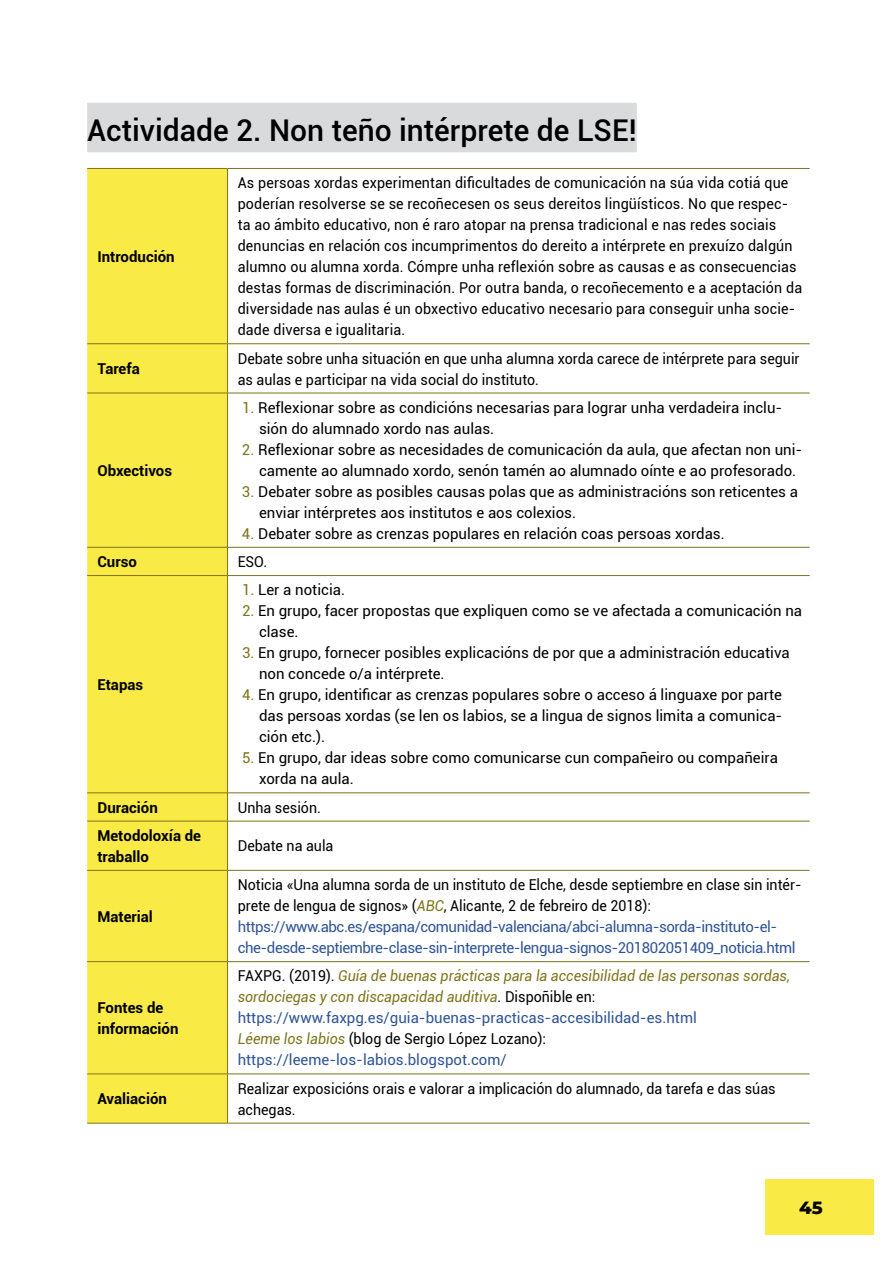
<style>
.page{position:relative;width:893px;height:1263px;background:#fff}
.page>*{position:absolute;margin:0;border:0;box-sizing:border-box;transform-origin:0 0}
.t1{font:500 30px "Roboto";color:#000}
.t2{font:800 18px "Montserrat";color:#000}
.t3{font:15px/21px "Roboto";color:#000}
.t4{font:15px/21px "Roboto";color:#000;scale:.95 1}
.t5{font:15px/21px "Roboto";letter-spacing:-.03em;color:#2f5496}
.t6{font:italic 15px/21px "Roboto";color:#7e751d;scale:.95 1}
.t7{font:700 15px/21px "Roboto";color:#000}
.s1{color:#7e751d}
.s2{color:#000}
.s3{font-style:italic;color:#7e751d}
.s4{font-style:normal;color:#000}
.s5{font-style:normal;color:#2f5496}
</style>
<div class="page">
<div style="left:765px;top:1179px;width:109px;height:56px;background:#faea46"></div>
<div style="left:87px;top:103px;width:550px;height:49px;background:#d9dadb"></div>
<div style="left:87px;top:169px;width:140px;height:954px;background:#faea46"></div>
<hr style="left:227px;top:168px;width:583px;height:1px;background:#7e751d">
<hr style="left:227px;top:343px;width:583px;height:1px;background:#7e751d">
<hr style="left:227px;top:393px;width:583px;height:1px;background:#7e751d">
<hr style="left:227px;top:547px;width:583px;height:1px;background:#7e751d">
<hr style="left:227px;top:575px;width:583px;height:1px;background:#7e751d">
<hr style="left:227px;top:792px;width:583px;height:1px;background:#7e751d">
<hr style="left:227px;top:821px;width:583px;height:1px;background:#7e751d">
<hr style="left:227px;top:870px;width:583px;height:1px;background:#7e751d">
<hr style="left:227px;top:961px;width:583px;height:1px;background:#7e751d">
<hr style="left:227px;top:1074px;width:583px;height:1px;background:#7e751d">
<hr style="left:227px;top:1123px;width:583px;height:1px;background:#7e751d">
<hr style="left:87px;top:168px;width:140px;height:1px;background:#7e751d">
<hr style="left:227px;top:169px;width:1px;height:175px;background:#7e751d">
<hr style="left:227px;top:344px;width:1px;height:49px;background:#7e751d">
<hr style="left:227px;top:393px;width:1px;height:154px;background:#7e751d">
<svg style="left:227px;top:547px;width:1px;height:28px"></svg>
<hr style="left:227px;top:576px;width:1px;height:217px;background:#7e751d">
<svg style="left:227px;top:793px;width:1px;height:28px"></svg>
<hr style="left:227px;top:821px;width:1px;height:49px;background:#7e751d">
<hr style="left:227px;top:870px;width:1px;height:91px;background:#7e751d">
<hr style="left:227px;top:962px;width:1px;height:112px;background:#7e751d">
<hr style="left:227px;top:1074px;width:1px;height:49px;background:#7e751d">
<hr style="left:87px;top:1123px;width:140px;height:1px;background:#7e751d">
<hr style="left:87px;top:343px;width:140px;height:1px;background:#7e751d">
<hr style="left:87px;top:393px;width:140px;height:1px;background:#7e751d">
<hr style="left:87px;top:547px;width:140px;height:1px;background:#7e751d">
<hr style="left:87px;top:575px;width:140px;height:1px;background:#7e751d">
<hr style="left:87px;top:792px;width:140px;height:1px;background:#7e751d">
<hr style="left:87px;top:821px;width:140px;height:1px;background:#7e751d">
<hr style="left:87px;top:870px;width:140px;height:1px;background:#7e751d">
<hr style="left:87px;top:961px;width:140px;height:1px;background:#7e751d">
<hr style="left:87px;top:1074px;width:140px;height:1px;background:#7e751d">
<h1 class="t1" style="left:87px;top:109px;width:551px">Actividade 2. Non teño intérprete de LSE!</h1>
<p class="t7" style="left:97px;top:245px;width:79px">Introdución</p>
<p class="t4" style="left:238px;top:172px;width:596px">As persoas xordas experimentan dificultades de comunicación na súa vida cotiá que poderían resolverse se se recoñecesen os seus dereitos lingüísticos. No que respec&shy;ta ao ámbito educativo, non é raro atopar na prensa tradicional e nas redes sociais denuncias en relación cos incumprimentos do dereito a intérprete en prexuízo dalgún alumno ou alumna xorda. Cómpre unha reflexión sobre as causas e as consecuencias destas formas de discriminación. Por outra banda, o recoñecemento e a aceptación da diversidade nas aulas é un obxectivo educativo necesario para conseguir unha socie&shy;dade diversa e igualitaria.</p>
<p class="t7" style="left:97px;top:358px;width:44px">Tarefa</p>
<p class="t4" style="left:238px;top:347px;width:593px">Debate sobre unha situación en que unha alumna xorda carece de intérprete para seguir as aulas e participar na vida social do instituto.</p>
<p class="t7" style="left:97px;top:459px;width:76px">Obxectivos</p>
<p class="t3" style="left:259px;top:396px;width:525px;text-indent:-17px"><span class="s1">1.</span> Reflexionar sobre as condicións necesarias para lograr unha verdadeira inclu&shy;sión do alumnado xordo nas aulas.</p>
<p class="t3" style="left:259px;top:438px;width:545px;text-indent:-17px"><span class="s1">2.</span> Reflexionar sobre as necesidades de comunicación da aula, que afectan non uni&shy;camente ao alumnado xordo, senón tamén ao alumnado oínte e ao profesorado.</p>
<p class="t3" style="left:259px;top:480px;width:541px;text-indent:-17px"><span class="s1">3.</span> Debater sobre as posibles causas polas que as administracións son reticentes a enviar intérpretes aos institutos e aos colexios.</p>
<p class="t3" style="left:242px;top:522px;width:484px"><span class="s1">4.</span> Debater sobre as crenzas populares en relación coas persoas xordas.</p>
<p class="t7" style="left:97px;top:551px;width:41px">Curso</p>
<p class="t4" style="left:238px;top:551px;width:32px">ESO.</p>
<p class="t7" style="left:97px;top:673px;width:47px">Etapas</p>
<p class="t3" style="left:242px;top:579px;width:105px"><span class="s1">1.</span> Ler a noticia.</p>
<p class="t3" style="left:259px;top:600px;width:545px;text-indent:-17px"><span class="s1">2.</span> En grupo, facer propostas que expliquen como se ve afectada a comunicación na clase.</p>
<p class="t3" style="left:259px;top:642px;width:532px;text-indent:-17px"><span class="s1">3.</span> En grupo, fornecer posibles explicacións de por que a administración educativa non concede o/a intérprete.</p>
<p class="t3" style="left:259px;top:684px;width:525px;text-align:justify;text-indent:-17px"><span class="s1">4.</span> En grupo, identificar as crenzas populares sobre o acceso á linguaxe por parte das persoas xordas (se len os labios, se a lingua de signos limita a comunica&shy;ción etc.).</p>
<p class="t3" style="left:259px;top:747px;width:520px;text-indent:-17px"><span class="s1">5.</span> En grupo, dar ideas sobre como comunicarse cun compañeiro ou compañeira xorda na aula.</p>
<p class="t7" style="left:97px;top:796px;width:62px">Duración</p>
<p class="t4" style="left:238px;top:796px;width:89px">Unha sesión.</p>
<p class="t7" style="left:97px;top:824px;width:105px">Metodoloxía de traballo</p>
<p class="t4" style="left:238px;top:835px;width:102px">Debate na aula</p>
<p class="t7" style="left:97px;top:905px;width:57px">Material</p>
<p class="t7" style="left:97px;top:996px;width:83px">Fontes de información</p>
<p class="t5" style="left:238px;top:874px;width:565px"><span class="s2">Noticia «Una alumna sorda de un instituto de Elche, desde septiembre en clase sin intér&shy;prete de lengua de signos» (</span><span class="s3">ABC</span><span class="s2">, Alicante, 2 de febreiro de 2018): </span>https://www.abc.es/espana/comunidad-valenciana/abci-alumna-sorda-instituto-el&shy;che-desde-septiembre-clase-sin-interprete-lengua-signos-201802051409_noticia.html</p>
<p class="t6" style="left:238px;top:965px;width:583px"><span class="s4">FAXPG. (2019).</span> Guía de buenas prácticas para la accesibilidad de las personas sordas, sordociegas y con discapacidad auditiva<span class="s4">. Dispoñible en: </span><span class="s5">https://www.faxpg.es/guia-buenas-practicas-accesibilidad-es.html<br></span>Léeme los labios <span class="s4">(blog de Sergio López Lozano): </span><span class="s5">https://leeme-los-labios.blogspot.com/</span></p>
<p class="t7" style="left:97px;top:1088px;width:71px">Avaliación</p>
<p class="t4" style="left:238px;top:1077px;width:568px">Realizar exposicións orais e valorar a implicación do alumnado, da tarefa e das súas achegas.</p>
<p class="t2" style="left:799px;top:1194px;width:25px">45</p>
</div>
